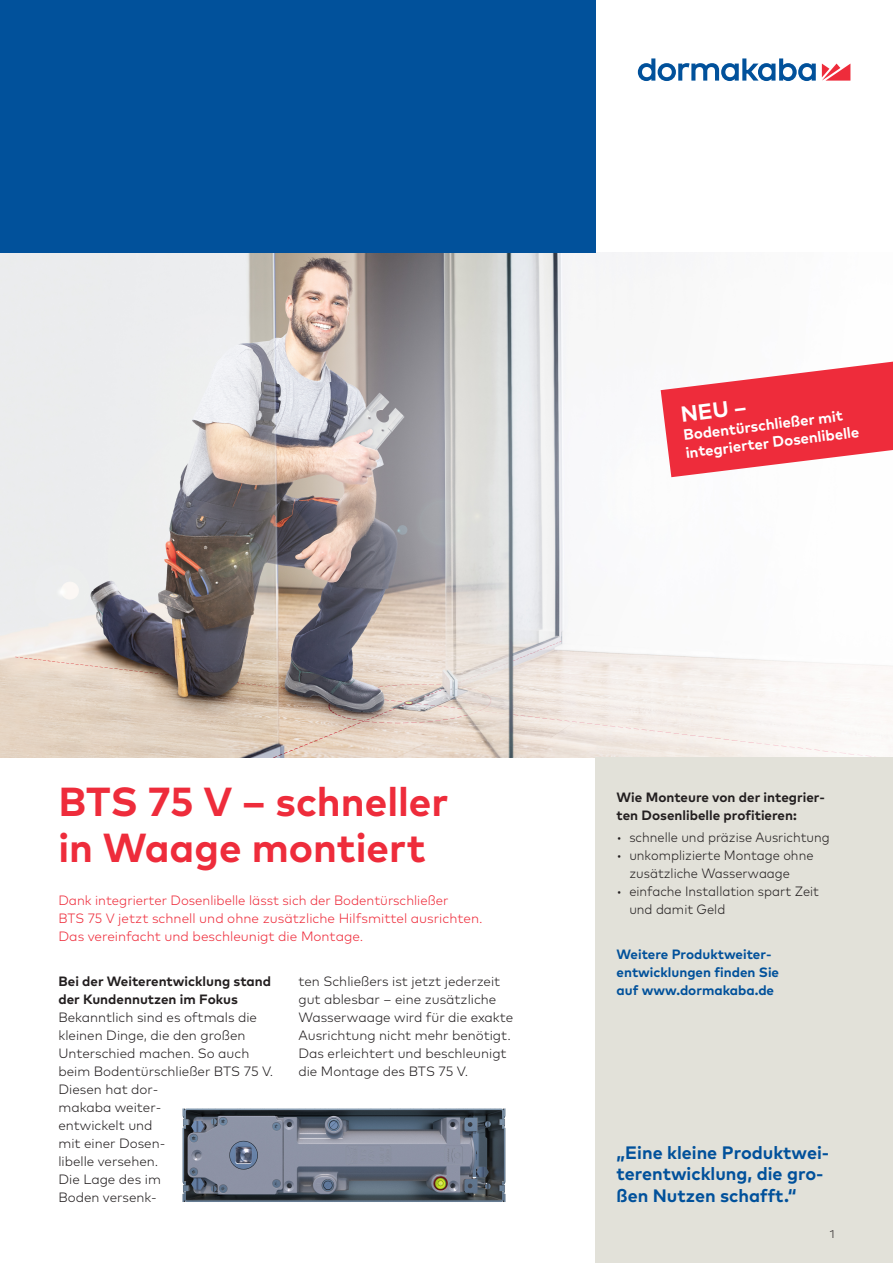
<style>
.page{position:relative;width:893px;height:1263px;background:#fff}
.page>*{position:absolute;margin:0;border:0;box-sizing:border-box;transform-origin:0 0}
.Title_red_30pt_36pt{font:700 40.5px/46.5px "Mark Pro";color:#ee2c3b}
.Title_red_68pt_72pt{font:700 21.9px "Mark Pro";color:#fff}
.t1{font:700 18px/21.6px "Mark Pro";color:#01519b}
.Title_red_68pt_72pt-2{font:700 15px "Mark Pro";color:#fff}
.Descriptor_light_bla{font:300 13.5px/18px "Mark Pro";color:#231f20}
.Title_red_30pt_36pt-2{font:300 13.5px/18px "Mark Pro";color:#ee2c3b}
.Descriptor_light_bla-2{font:300 13.5px/18px "Mark Pro";color:#231f20;scale:.95 1}
.Descriptor_light_bla-3{font:700 13.5px/18px "Mark Pro";color:#231f20}
.Descriptor_light_bla-4{font:700 13.5px/18px "Mark Pro";color:#01519b}
.t2{font:300 11.25px "Mark Pro";color:#231f20}
</style>
<div class="page">
<img style="left:0;top:253px;width:893px;height:505px">
<svg style="left:822px;top:64px;width:28px;height:17px"></svg>
<svg style="left:638px;top:58px;width:178px;height:23px"></svg>
<div style="left:0;top:0;width:595px;height:253px;background:#01519b"></div>
<div style="left:595px;top:758px;width:298px;height:505px;background:#e2e1d9"></div>
<img style="left:182px;top:1108px;width:324px;height:94px">
<svg style="left:661px;top:362px;width:232px;height:115px"></svg>
<p class="Title_red_68pt_72pt" style="left:679px;top:398px;width:68px;rotate:-7deg">NEU –</p>
<p class="Title_red_68pt_72pt-2" style="left:682px;top:424px;width:162px;rotate:-7deg">Bodentürschließer mit</p>
<p class="Title_red_68pt_72pt-2" style="left:684px;top:441px;width:176px;rotate:-7deg">integrierter Dosenlibelle</p>
<p class="Title_red_30pt_36pt" style="left:58px;top:775px;width:392px">BTS 75 V – schneller in Waage montiert</p>
<p class="Title_red_30pt_36pt-2" style="left:58px;top:890px;width:426px">Dank integrierter Dosenlibelle lässt sich der Bodentürschließer<br>BTS 75 V jetzt schnell und ohne zusätzliche Hilfsmittel ausrichten.<br>Das vereinfacht und beschleunigt die Montage.</p>
<p class="Descriptor_light_bla-3" style="left:58px;top:971px;width:214px">Bei der Weiterentwicklung stand der Kundennutzen im Fokus</p>
<p class="Descriptor_light_bla" style="left:58px;top:1007px;width:216px">Bekanntlich sind es oftmals die kleinen Dinge, die den großen<br>Unterschied machen. So auch beim Bodentürschließer BTS 75 V.<br>Diesen hat dor-<br>makaba weiter-<br>entwickelt und<br>mit einer Dosen-<br>libelle versehen.<br>Die Lage des im<br>Boden versenk-</p>
<p class="Descriptor_light_bla" style="left:298px;top:971px;width:216px">ten Schließers ist jetzt jederzeit gut ablesbar – eine zusätzliche<br>Wasserwaage wird für die exakte<br>Ausrichtung nicht mehr benötigt.<br>Das erleichtert und beschleunigt die Montage des BTS 75 V.</p>
<p class="Descriptor_light_bla-3" style="left:617px;top:787px;width:210px">Wie Monteure von der integrier&shy;ten Dosenlibelle profitieren:</p>
<p class="Descriptor_light_bla-2" style="left:617px;top:827px;width:226px">• schnelle und präzise Ausrichtung</p>
<p class="Descriptor_light_bla-2" style="left:629px;top:845px;width:195px;text-indent:-13px">• unkomplizierte Montage ohne zusätzliche Wasserwaage</p>
<p class="Descriptor_light_bla-2" style="left:629px;top:881px;width:201px;text-indent:-13px">• einfache Installation spart Zeit und damit Geld</p>
<p class="Descriptor_light_bla-4" style="left:617px;top:944px;width:164px">Weitere Produktweiter&shy;entwicklungen finden Sie auf www.dormakaba.de</p>
<p class="t1" style="left:617px;top:1140px;width:214px">„Eine kleine Produktwei&shy;terentwicklung, die gro&shy;ßen Nutzen schafft.“</p>
<p class="t2" style="left:830px;top:1225px;width:6px">1</p>
</div>
